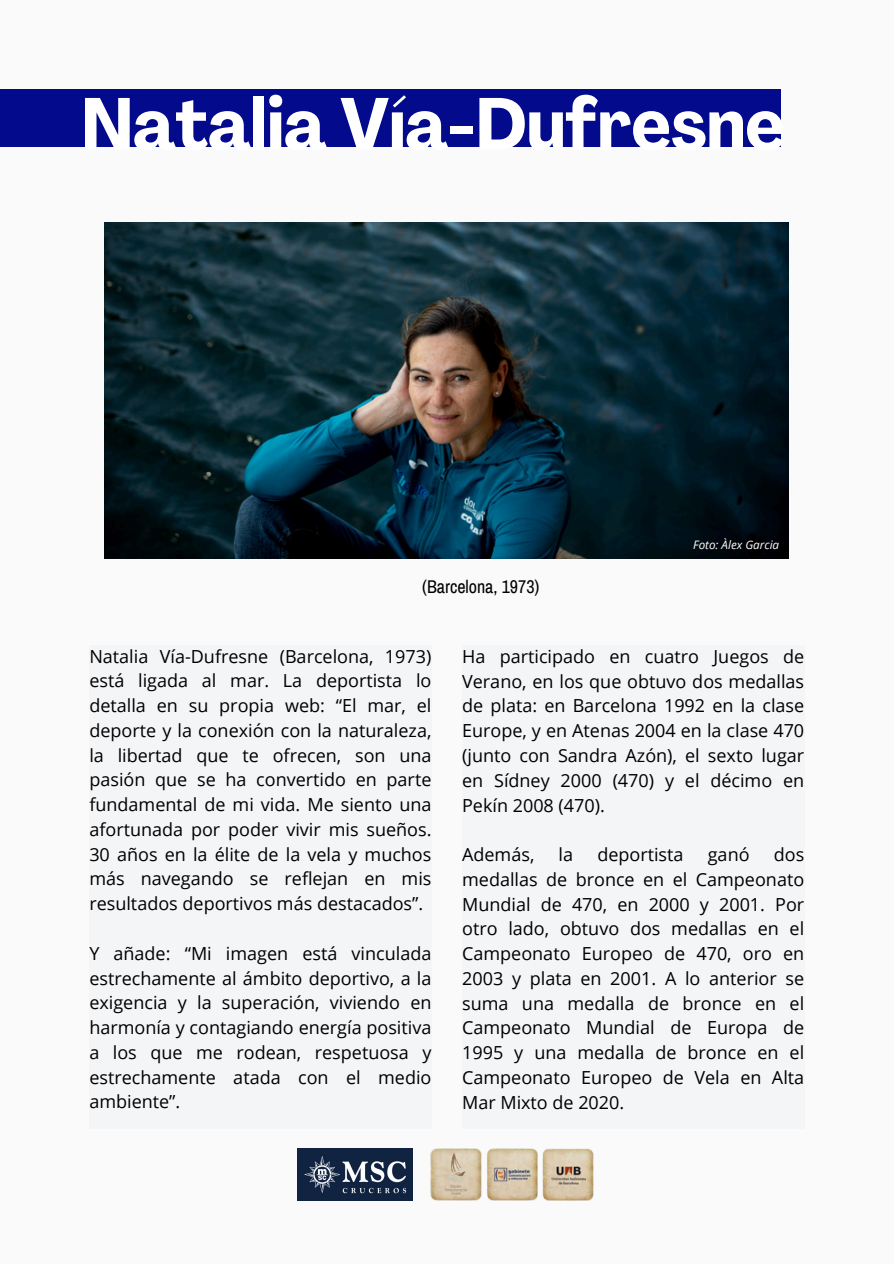
<style>
.page{position:relative;width:894px;height:1264px;background:#fff}
.page>*{position:absolute;margin:0;border:0;box-sizing:border-box;transform-origin:0 0}
.t1{font:700 condensed 72.3px "Agrandir";color:#fff}
.t2{font:18px/24.8px "Open Sans";color:#000;text-align:justify}
.t3{font:18px "Archivo Narrow";color:#000}
.t4{font:italic 11.7px "Open Sans";color:#fff}
</style>
<div class="page">
<div style="left:0;top:0;width:893px;height:1263px;background:#fafafa"></div>
<div style="left:89px;top:645px;width:342px;height:483px;background:#f4f5f7"></div>
<div style="left:462px;top:645px;width:342px;height:483px;background:#f4f5f7"></div>
<div style="left:0;top:89px;width:780px;height:58px;background:#030a8c"></div>
<img style="left:297px;top:1148px;width:115px;height:52px">
<img style="left:430px;top:1148px;width:164px;height:52px">
<img style="left:104px;top:222px;width:684px;height:336px">
<h2 class="t1" style="left:81px;top:95px;width:705px">Natalia Vía-Dufresne</h2>
<h2 class="t3" style="left:422px;top:577px;width:119px">(Barcelona, 1973)</h2>
<p class="t4" style="left:693px;top:536px;width:87px">Foto: Àlex Garcia</p>
<p class="t2" style="left:89px;top:643px;width:343px">Natalia Vía-Dufresne (Barcelona, 1973) está ligada al mar. La deportista lo detalla en su propia web: “El mar, el deporte y la conexión con la naturaleza, la libertad que te ofrecen, son una pasión que se ha convertido en parte fundamental de mi vida. Me siento una afortunada por poder vivir mis sueños.<br>30 años en la élite de la vela y muchos más navegando se reflejan en mis resultados deportivos más destacados”.</p>
<h2 class="t2" style="left:89px;top:940px;width:343px">Y añade: “Mi imagen está vinculada estrechamente al ámbito deportivo, a la exigencia y la superación, viviendo en harmonía y contagiando energía positiva a los que me rodean, respetuosa y estrechamente atada con el medio ambiente”.</h2>
<h2 class="t2" style="left:462px;top:643px;width:343px">Ha participado en cuatro Juegos de Verano, en los que obtuvo dos medallas de plata: en Barcelona 1992 en la clase Europe, y en Atenas 2004 en la clase 470 (junto con Sandra Azón), el sexto lugar en Sídney 2000 (470) y el décimo en Pekín 2008 (470).</h2>
<h2 class="t2" style="left:462px;top:841px;width:74px">Además,</h2>
<h2 class="t2" style="left:558px;top:841px;width:16px">la</h2>
<h2 class="t2" style="left:597px;top:841px;width:88px">deportista</h2>
<h2 class="t2" style="left:707px;top:841px;width:43px">ganó</h2>
<h2 class="t2" style="left:462px;top:841px;width:343px;text-indent:311px">dos medallas de bronce en el Campeonato Mundial de 470, en 2000 y 2001. Por otro lado, obtuvo dos medallas en el Campeonato Europeo de 470, oro en 2003 y plata en 2001. A lo anterior se suma una medalla de bronce en el Campeonato Mundial de Europa de 1995 y una medalla de bronce en el Campeonato Europeo de Vela en Alta Mar Mixto de 2020.</h2>
</div>
